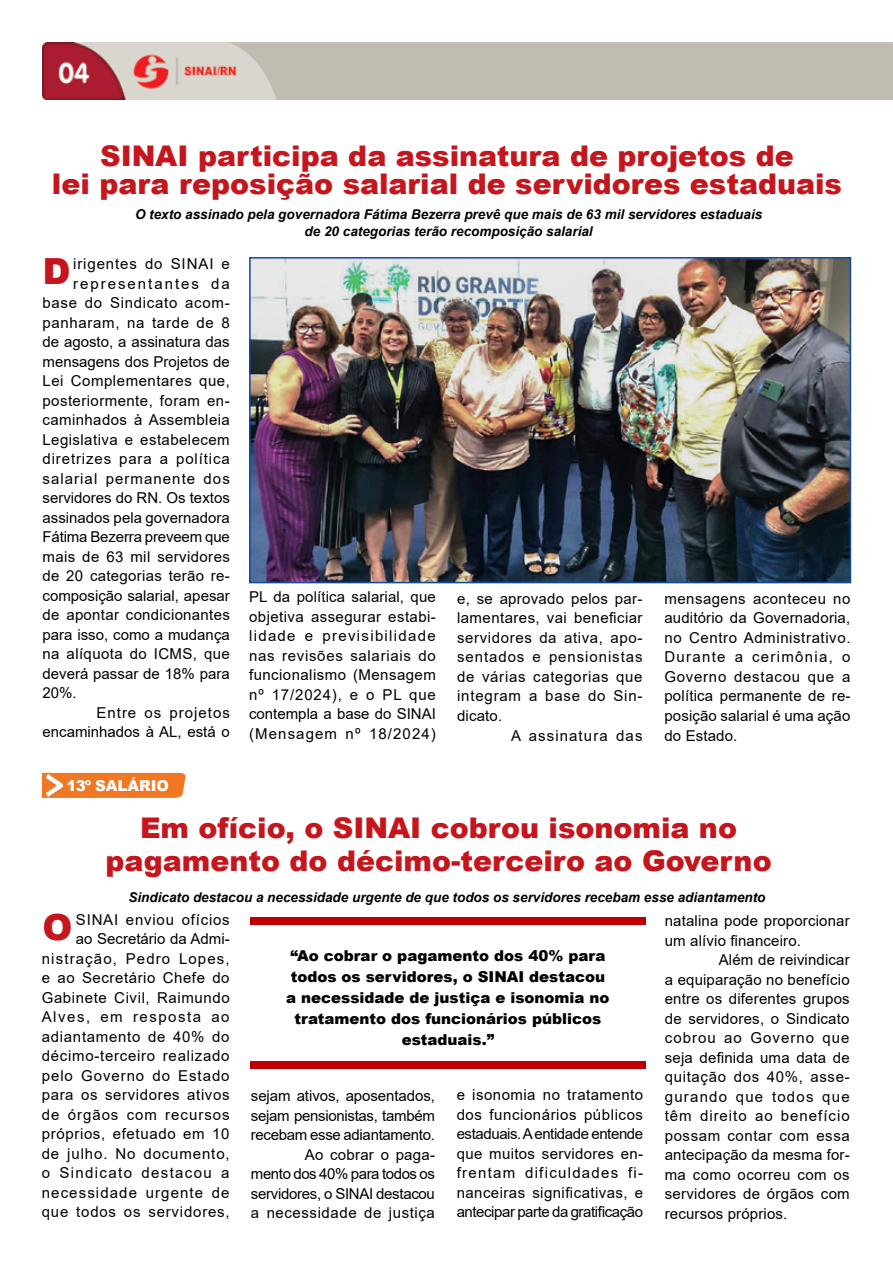
<style>
.page{position:relative;width:893px;height:1263px;background:#fff}
.page>*{position:absolute;margin:0;border:0;box-sizing:border-box;transform-origin:0 0}
.t1{font:900 36px "Arial";color:#c4161c}
.t2{font:900 28.5px/28.5px "Arial";color:#c4161c;text-align:center}
.t3{font:15px/19.5px "Arial";letter-spacing:.025em;color:#000;text-align:justify}
.t4{font:15px/19.5px "Arial";letter-spacing:.05em;color:#000;text-align:right}
.t5{font:15px "Arial";color:#000}
.t6{font:15px/19.5px "Arial";letter-spacing:-.02em;color:#000;text-align:right}
.t7{font:900 15px/21px "Arial";color:#000;text-align:center}
.t8{font:15px "Arial";letter-spacing:.06em;color:#000}
.t9{font:15px "Arial";letter-spacing:-.01em;color:#000}
.t10{font:15px "Arial";letter-spacing:.07em;color:#000}
.t11{font:15px "Arial";letter-spacing:.045em;color:#000}
.t12{font:15px "Arial";letter-spacing:.135em;color:#000}
.t13{font:15px "Arial";letter-spacing:.065em;color:#000}
.t14{font:15px "Arial";letter-spacing:.075em;color:#000}
.t15{font:900 15px "Arial";letter-spacing:-.005em;color:#fff}
.t16{font:italic 700 13.5px/16.5px "Arial";color:#000;text-align:center}
</style>
<div class="page">
<img style="left:43px;top:43px;width:850px;height:57px">
<img style="left:891px;top:44px;width:2px;height:55px">
<img style="left:252px;top:260px;width:596px;height:320px">
<div style="left:249px;top:257px;width:602px;height:326px;border:2px solid #114a9f"></div>
<div style="left:42px;top:773px;width:144px;height:25px;background:#f17722"></div>
<img style="left:46px;top:774px;width:16px;height:22px">
<div style="left:250px;top:917px;width:396px;height:7px;background:#c00000"></div>
<div style="left:250px;top:1061px;width:396px;height:7px;background:#c00000"></div>
<h2 class="t2" style="left:52px;top:140px;width:792px">SINAI participa da assinatura de projetos de<br>lei para reposição salarial de servidores estaduais</h2>
<p class="t16" style="left:135px;top:207px;width:629px">O texto assinado pela governadora Fátima Bezerra prevê que mais de 63 mil servidores estaduais de 20 categorias terão recomposição salarial</p>
<h1 class="t1" style="left:43px;top:245px;width:30px">D</h1>
<p class="t8" style="left:73px;top:254px;width:158px">irigentes do SINAI e</p>
<p class="t12" style="left:73px;top:273px;width:158px">representantes da</p>
<p class="t4" style="left:43px;top:293px;width:189px">base do Sindicato acom-</p>
<p class="t11" style="left:43px;top:312px;width:189px">panharam, na tarde de 8</p>
<p class="t5" style="left:43px;top:332px;width:189px">de agosto, a assinatura das</p>
<p class="t5" style="left:43px;top:351px;width:189px">mensagens dos Projetos de</p>
<p class="t3" style="left:43px;top:371px;width:189px">Lei Complementares que,</p>
<p class="t3" style="left:43px;top:391px;width:189px">posteriormente, foram en-</p>
<p class="t3" style="left:43px;top:410px;width:189px">caminhados à Assembleia</p>
<p class="t3" style="left:43px;top:430px;width:189px">Legislativa e estabelecem</p>
<p class="t8" style="left:43px;top:449px;width:189px">diretrizes para a política</p>
<p class="t10" style="left:43px;top:468px;width:189px">salarial permanente dos</p>
<p class="t5" style="left:43px;top:488px;width:189px">servidores do RN. Os textos</p>
<p class="t5" style="left:43px;top:507px;width:189px">assinados pela governadora</p>
<p class="t9" style="left:43px;top:527px;width:189px">Fátima Bezerra preveem que</p>
<p class="t3" style="left:43px;top:547px;width:189px">mais de 63 mil servidores</p>
<p class="t3" style="left:43px;top:566px;width:189px">de 20 categorias terão re-</p>
<p class="t5" style="left:43px;top:585px;width:189px">composição salarial, apesar</p>
<p class="t3" style="left:43px;top:605px;width:189px">de apontar condicionantes</p>
<p class="t5" style="left:43px;top:624px;width:189px">para isso, como a mudança</p>
<p class="t3" style="left:43px;top:644px;width:189px">na alíquota do ICMS, que</p>
<p class="t5" style="left:43px;top:663px;width:189px">deverá passar de 18% para</p>
<p class="t3" style="left:43px;top:683px;width:36px">20%.</p>
<p class="t13" style="left:97px;top:702px;width:135px">Entre os projetos</p>
<p class="t5" style="left:43px;top:722px;width:189px">encaminhados à AL, está o</p>
<p class="t15" style="left:66px;top:775px;width:104px">13º SALÁRIO</p>
<p class="t3" style="left:249px;top:587px;width:188px">PL da política salarial, que objetiva assegurar estabi&shy;lidade e previsibilidade nas revisões salariais do funcionalismo (Mensagem nº 17/2024), e o PL que contempla a base do SINAI (Mensagem nº 18/2024)</p>
<p class="t3" style="left:457px;top:589px;width:187px">e, se aprovado pelos par&shy;lamentares, vai beneficiar servidores da ativa, apo&shy;sentados e pensionistas de várias categorias que integram a base do Sin&shy;dicato.</p>
<p class="t14" style="left:511px;top:725px;width:133px">A assinatura das</p>
<p class="t3" style="left:664px;top:589px;width:188px">mensagens aconteceu no auditório da Governadoria, no Centro Administrativo.<br>Durante a cerimônia, o Governo destacou que a política permanente de re&shy;posição salarial é uma ação do Estado.</p>
<h2 class="t2" style="left:105px;top:811px;width:668px;line-height:33px">Em ofício, o SINAI cobrou isonomia no pagamento do décimo-terceiro ao Governo</h2>
<p class="t16" style="left:128px;top:889px;width:638px">Sindicato destacou a necessidade urgente de que todos os servidores recebam esse adiantamento</p>
<h1 class="t1" style="left:43px;top:901px;width:31px">O</h1>
<p class="t4" style="left:42px;top:910px;width:189px">SINAI enviou ofícios<br>ao Secretário da Admi&shy;nistração, Pedro Lopes, e ao Secretário Chefe do<br>Gabinete Civil, Raimundo<br>Alves, em resposta ao adiantamento de 40% do décimo-terceiro realizado pelo Governo do Estado para os servidores ativos de órgãos com recursos próprios, efetuado em 10 de julho. No documento, o Sindicato destacou a necessidade urgente de que todos os servidores,</p>
<p class="t7" style="left:286px;top:945px;width:325px">“Ao cobrar o pagamento dos 40% para todos os servidores, o SINAI destacou a necessidade de justiça e isonomia no tratamento dos funcionários públicos estaduais.”</p>
<p class="t6" style="left:251px;top:1086px;width:186px">sejam ativos, aposentados, sejam pensionistas, também recebam esse adiantamento.<br>Ao cobrar o paga-<br>mento dos 40% para todos os servidores, o SINAI destacou a necessidade de justiça</p>
<p class="t3" style="left:457px;top:1085px;width:188px">e isonomia no tratamento dos funcionários públicos estaduais. A entidade entende que muitos servidores en&shy;frentam dificuldades fi&shy;nanceiras significativas, e antecipar parte da gratificação</p>
<p class="t3" style="left:665px;top:911px;width:186px">natalina pode proporcionar um alívio financeiro.</p>
<p class="t3" style="left:665px;top:950px;width:186px;text-indent:54px">Além de reivindicar a equiparação no benefício entre os diferentes grupos de servidores, o Sindicato cobrou ao Governo que seja definida uma data de quitação dos 40%, asse&shy;gurando que todos que têm direito ao benefício possam contar com essa antecipação da mesma for&shy;ma como ocorreu com os servidores de órgãos com recursos próprios.</p>
</div>
